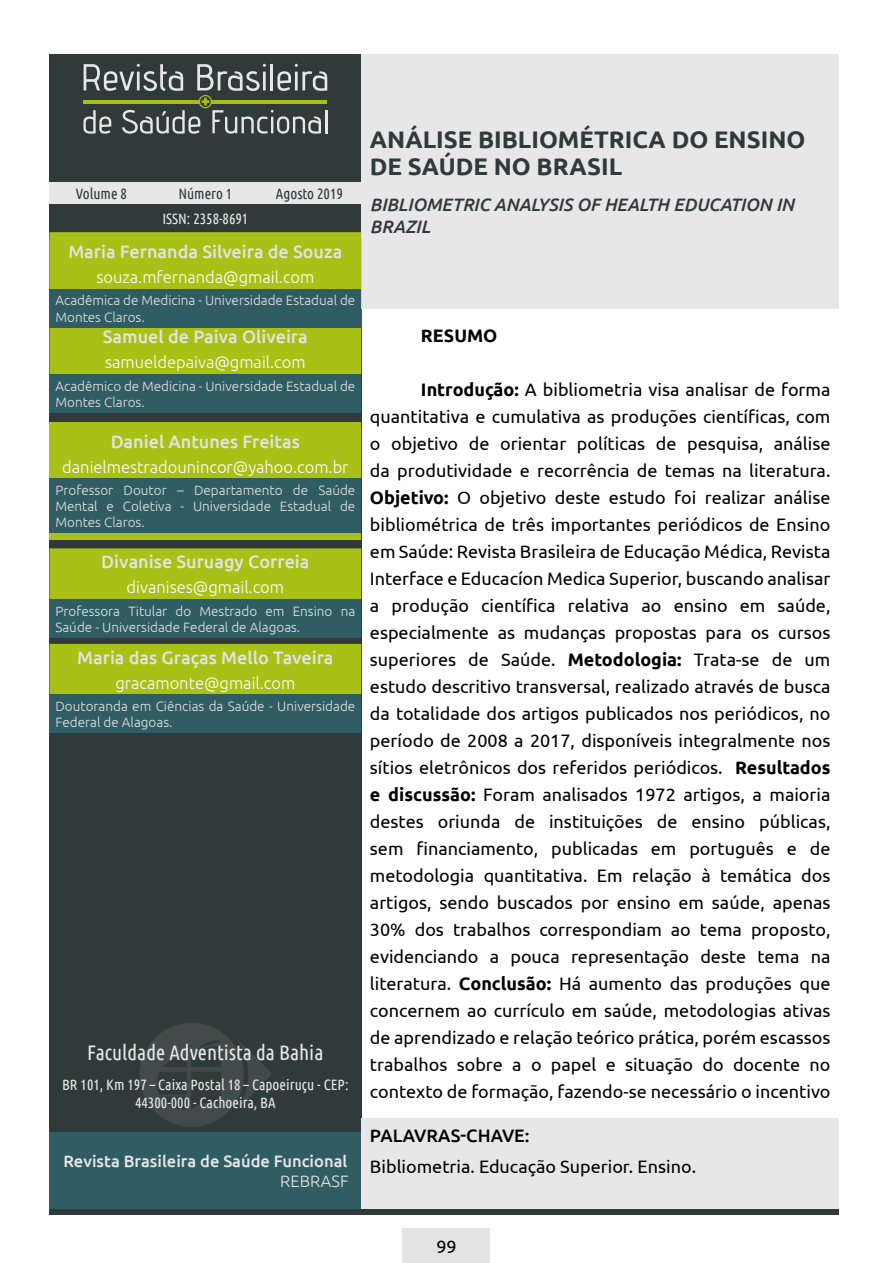
<style>
.page{position:relative;width:893px;height:1263px;background:#fff}
.page>*{position:absolute;margin:0;border:0;box-sizing:border-box;transform-origin:0 0}
.t1{font:700 24px/27px "Ubuntu";color:#303a3a}
.t2{font:21px "Ubuntu Condensed";color:#e8e7e7}
.t3{font:18px/27px "Ubuntu";color:#000;text-align:justify}
.t4{font:500 18px "Ubuntu";color:#e3e3e3}
.t5{font:italic 500 18px/22.5px "Ubuntu";color:#303a3a}
.t6{font:500 18px "Ubuntu";color:#000}
.t7{font:700 18px "Ubuntu";color:#000}
.t8{font:300 16.5px "Ubuntu";color:#fff}
.t9{font:500 16.5px "Ubuntu";color:#e8e7e7}
.t10{font:300 16.5px "Ubuntu";color:#e8e7e7}
.t11{font:15px/18px "Ubuntu Condensed";color:#e8e7e7;text-align:center}
.t12{font:15px "Ubuntu Condensed";color:#303a3a}
.t13{font:300 13.5px/16.2px "Ubuntu";color:#e3e3e3}
.s1{font-weight:700}
</style>
<div class="page">
<div style="left:49px;top:54px;width:312px;height:1161px;background:#303a3a"></div>
<div style="left:54px;top:1209px;width:785px;height:6px;background:#303a3a"></div>
<div style="left:49px;top:183px;width:312px;height:21px;background:#e8e7e7"></div>
<div style="left:49px;top:1132px;width:312px;height:77px;background:#2f5d63"></div>
<svg style="left:140px;top:1023px;width:131px;height:104px"></svg>
<svg style="left:83px;top:64px;width:244px;height:70px"></svg>
<div style="left:403px;top:1228px;width:87px;height:35px;background:#e3e3e3"></div>
<div style="left:361px;top:54px;width:478px;height:255px;background:#e8e7e7"></div>
<div style="left:361px;top:1118px;width:478px;height:91px;background:#e8e7e7"></div>
<div style="left:49px;top:374px;width:312px;height:39px;background:#2f5d63"></div>
<div style="left:49px;top:232px;width:312px;height:142px;background:#a9c016"></div>
<div style="left:49px;top:289px;width:312px;height:39px;background:#2f5d63"></div>
<div style="left:49px;top:422px;width:312px;height:117px;background:#a9c016"></div>
<div style="left:49px;top:478px;width:312px;height:55px;background:#2f5d63"></div>
<div style="left:49px;top:548px;width:312px;height:51px;background:#a9c016"></div>
<div style="left:49px;top:599px;width:312px;height:39px;background:#2f5d63"></div>
<div style="left:49px;top:644px;width:312px;height:51px;background:#a9c016"></div>
<div style="left:49px;top:695px;width:312px;height:38px;background:#2f5d63"></div>
<p class="t12" style="left:76px;top:185px;width:53px">Volume 8</p>
<p class="t12" style="left:178px;top:185px;width:56px">Número 1</p>
<p class="t12" style="left:276px;top:185px;width:69px">Agosto 2019</p>
<p class="t11" style="left:162px;top:209px;width:88px">ISSN: 2358-8691</p>
<p class="t4" style="left:68px;top:240px;width:276px">Maria Fernanda Silveira de Souza</p>
<p class="t8" style="left:96px;top:267px;width:220px">souza.mfernanda@gmail.com</p>
<p class="t13" style="left:55px;top:292px;width:301px">Acadêmica de Medicina - Universidade Estadual de<br>Montes Claros.</p>
<p class="t4" style="left:103px;top:325px;width:206px">Samuel de Paiva Oliveira</p>
<p class="t8" style="left:105px;top:352px;width:202px">samueldepaiva@gmail.com</p>
<p class="t13" style="left:55px;top:377px;width:301px">Acadêmico de Medicina - Universidade Estadual de<br>Montes Claros.</p>
<p class="t4" style="left:111px;top:430px;width:191px">Daniel Antunes Freitas</p>
<p class="t8" style="left:62px;top:457px;width:288px">danielmestradounincor@yahoo.com.br</p>
<p class="t13" style="left:55px;top:482px;width:301px;text-align:justify">Professor Doutor – Departamento de Saúde Mental e Coletiva - Universidade Estadual de Montes Claros.</p>
<p class="t4" style="left:101px;top:551px;width:210px">Divanise Suruagy Correia</p>
<p class="t8" style="left:127px;top:577px;width:159px">divanises@gmail.com</p>
<p class="t13" style="left:55px;top:602px;width:301px">Professora Titular do Mestrado em Ensino na<br>Saúde - Universidade Federal de Alagoas.</p>
<p class="t4" style="left:77px;top:646px;width:258px">Maria das Graças Mello Taveira</p>
<p class="t8" style="left:115px;top:673px;width:181px">gracamonte@gmail.com</p>
<p class="t13" style="left:55px;top:698px;width:301px">Doutoranda em Ciências da Saúde - Universidade<br>Federal de Alagoas.</p>
<p class="t2" style="left:87px;top:1039px;width:238px">Faculdade Adventista da Bahia</p>
<p class="t11" style="left:62px;top:1075px;width:288px">BR 101, Km 197 – Caixa Postal 18 – Capoeiruçu - CEP:<br>44300-000 - Cachoeira, BA</p>
<p class="t9" style="left:63px;top:1151px;width:285px">Revista Brasileira de Saúde Funcional</p>
<p class="t10" style="left:280px;top:1171px;width:70px">REBRASF</p>
<h1 class="t1" style="left:370px;top:126px;width:437px">ANÁLISE BIBLIOMÉTRICA DO ENSINO<br>DE SAÚDE NO BRASIL</h1>
<p class="t5" style="left:370px;top:192px;width:426px">BIBLIOMETRIC ANALYSIS OF HEALTH EDUCATION IN<br>BRAZIL</p>
<p class="t7" style="left:421px;top:325px;width:78px">RESUMO</p>
<p class="t3" style="left:370px;top:376px;width:462px;text-indent:51px"><span class="s1">Introdução:</span> A bibliometria visa analisar de forma quantitativa e cumulativa as produções científicas, com o objetivo de orientar políticas de pesquisa, análise da produtividade e recorrência de temas na literatura.<br><span class="s1">Objetivo:</span> O objetivo deste estudo foi realizar análise bibliométrica de três importantes periódicos de Ensino em Saúde: Revista Brasileira de Educação Médica, Revista Interface e Educacíon Medica Superior, buscando analisar a produção científica relativa ao ensino em saúde, especialmente as mudanças propostas para os cursos superiores de Saúde. <span class="s1">Metodologia:</span> Trata-se de um estudo descritivo transversal, realizado através de busca da totalidade dos artigos publicados nos periódicos, no período de 2008 a 2017, disponíveis integralmente nos sítios eletrônicos dos referidos periódicos. <span class="s1">Resultados e discussão:</span> Foram analisados 1972 artigos, a maioria destes oriunda de instituições de ensino públicas, sem financiamento, publicadas em português e de metodologia quantitativa. Em relação à temática dos artigos, sendo buscados por ensino em saúde, apenas 30% dos trabalhos correspondiam ao tema proposto, evidenciando a pouca representação deste tema na literatura. <span class="s1">Conclusão:</span> Há aumento das produções que concernem ao currículo em saúde, metodologias ativas de aprendizado e relação teórico prática, porém escassos trabalhos sobre a o papel e situação do docente no contexto de formação, fazendo-se necessário o incentivo</p>
<p class="t6" style="left:370px;top:1124px;width:161px">PALAVRAS-CHAVE:</p>
<p class="t3" style="left:370px;top:1152px;width:328px">Bibliometria. Educação Superior. Ensino.</p>
<p class="t3" style="left:436px;top:1232px;width:22px">99</p>
</div>
